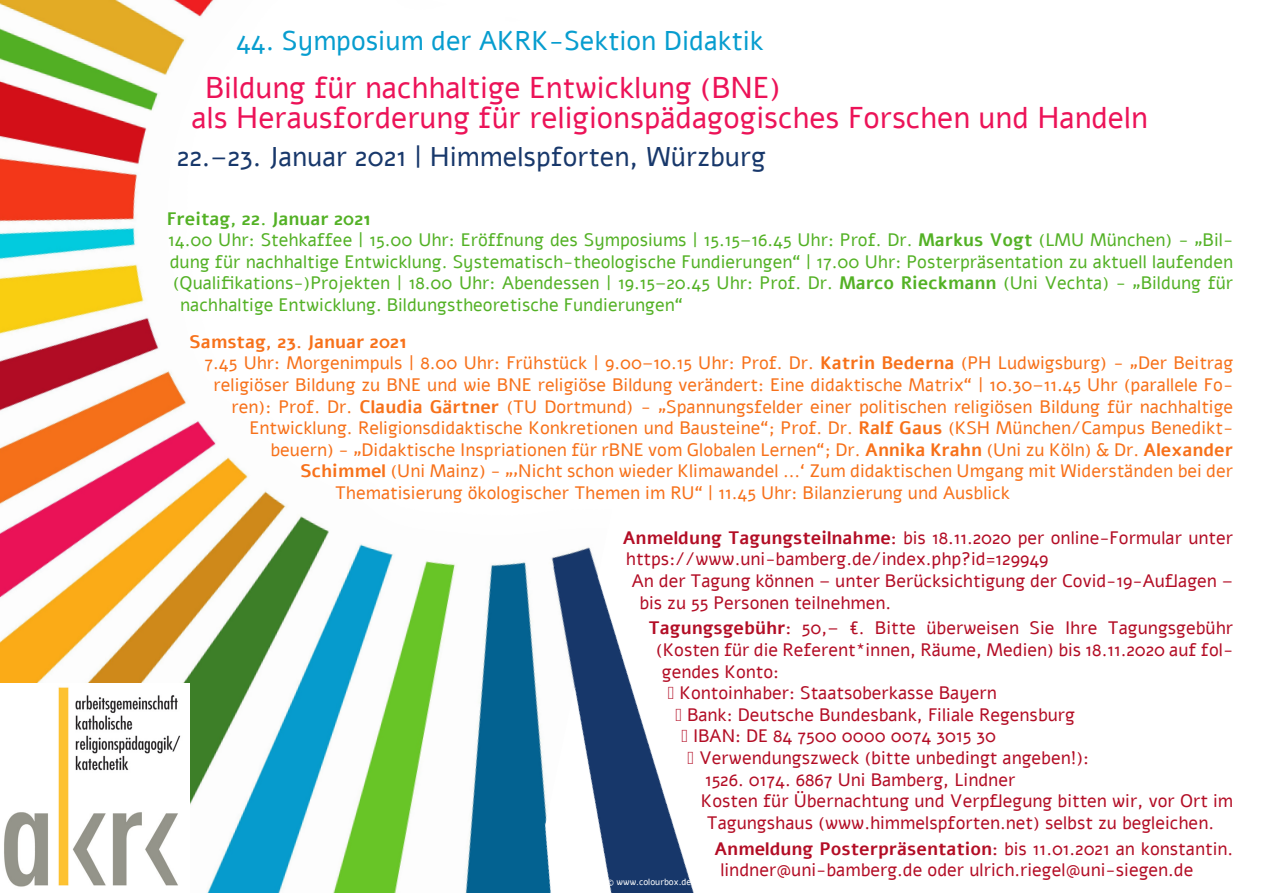
<style>
.page{position:relative;width:1263px;height:893px;background:#fff}
.page>*{position:absolute;margin:0;border:0;box-sizing:border-box;transform-origin:0 0}
.t1{font:30px "Alef";color:#ec1358}
.t2{font:27px "Alef";color:#18386b}
.t3{font:27px "Alef";color:#079dcf}
.t4{font:18px/21.6px "Alef";color:#b30d25}
.t5{font:18px "Alef";color:#f7711a}
.t6{font:18px "Alef";color:#53b125}
.t7{font:700 18px "Alef";color:#53b125}
.t8{font:700 18px "Alef";color:#f7711a}
.t9{font:9px "Alef";color:#fff}
.s1{font-weight:700}
</style>
<div class="page">
<img style="left:0;top:0;width:694px;height:893px">
<img style="left:0;top:684px;width:189px;height:209px">
<p class="t3" style="left:236px;top:23px;width:529px">44. Symposium der AKRK-Sektion Didaktik</p>
<p class="t1" style="left:205px;top:68px;width:577px">Bildung für nachhaltige Entwicklung (BNE)</p>
<p class="t1" style="left:192px;top:98px;width:958px">als Herausforderung für religionspädagogisches Forschen und Handeln</p>
<p class="t2" style="left:177px;top:139px;width:590px">22.–23. Januar 2021 | Himmelspforten, Würzburg</p>
<p class="t7" style="left:167px;top:206px;width:206px">Freitag, 22. Januar 2021</p>
<p class="t6" style="left:168px;top:228px;width:1066px">14.00 Uhr: Stehkaffee | 15.00 Uhr: Eröffnung des Symposiums | 15.15–16.45 Uhr: Prof. Dr. <span class="s1">Markus Vogt</span> (LMU München) - „Bil-</p>
<p class="t6" style="left:170px;top:250px;width:1065px">dung für nachhaltige Entwicklung. Systematisch-theologische Fundierungen“ | 17.00 Uhr: Posterpräsentation zu aktuell laufenden</p>
<p class="t6" style="left:173px;top:271px;width:1062px">(Qualifikations-)Projekten | 18.00 Uhr: Abendessen | 19.15–20.45 Uhr: Prof. Dr. <span class="s1">Marco Rieckmann</span> (Uni Vechta) - „Bildung für</p>
<p class="t6" style="left:180px;top:293px;width:504px">nachhaltige Entwicklung. Bildungstheoretische Fundierungen“</p>
<p class="t8" style="left:189px;top:330px;width:219px">Samstag, 23. Januar 2021</p>
<p class="t5" style="left:204px;top:351px;width:1030px">7.45 Uhr: Morgenimpuls | 8.00 Uhr: Frühstück | 9.00–10.15 Uhr: Prof. Dr. <span class="s1">Katrin Bederna</span> (PH Ludwigsburg) - „Der Beitrag</p>
<p class="t5" style="left:213px;top:373px;width:1021px">religiöser Bildung zu BNE und wie BNE religiöse Bildung verändert: Eine didaktische Matrix“ | 10.30–11.45 Uhr (parallele Fo-</p>
<p class="t5" style="left:231px;top:394px;width:1003px">ren): Prof. Dr. <span class="s1">Claudia Gärtner</span> (TU Dortmund) - „Spannungsfelder einer politischen religiösen Bildung für nachhaltige</p>
<p class="t5" style="left:249px;top:416px;width:985px">Entwicklung. Religionsdidaktische Konkretionen und Bausteine“; Prof. Dr. <span class="s1">Ralf Gaus</span> (KSH München/Campus Benedikt-</p>
<p class="t5" style="left:270px;top:438px;width:964px">beuern) - „Didaktische Inspriationen für rBNE vom Globalen Lernen“; Dr. <span class="s1">Annika Krahn</span> (Uni zu Köln) &amp; Dr. <span class="s1">Alexander</span></p>
<p class="t5" style="left:300px;top:459px;width:934px"><span class="s1">Schimmel</span> (Uni Mainz) - „‚Nicht schon wieder Klimawandel ...‘ Zum didaktischen Umgang mit Widerständen bei der</p>
<p class="t5" style="left:335px;top:481px;width:676px">Thematisierung ökologischer Themen im RU“ | 11.45 Uhr: Bilanzierung und Ausblick</p>
<p class="t4" style="left:623px;top:527px;width:612px"><span class="s1">Anmeldung Tagungsteilnahme:</span> bis 18.11.2020 per online-Formular unter https://www.uni-bamberg.de/index.php?id=129949</p>
<p class="t4" style="left:639px;top:570px;width:595px;text-indent:-8px">An der Tagung können – unter Berücksichtigung der Covid-19-Auflagen – bis zu 55 Personen teilnehmen.</p>
<p class="t4" style="left:648px;top:618px;width:586px"><span class="s1">Tagungsgebühr:</span> 50,– €. Bitte überweisen Sie Ihre Tagungsgebühr</p>
<p class="t4" style="left:656px;top:639px;width:579px">(Kosten für die Referent*innen, Räume, Medien) bis 18.11.2020 auf fol-</p>
<p class="t4" style="left:662px;top:661px;width:119px">gendes Konto:</p>
<p class="t4" style="left:668px;top:682px;width:330px">̶ Kontoinhaber: Staatsoberkasse Bayern</p>
<p class="t4" style="left:675px;top:704px;width:401px">̶ Bank: Deutsche Bundesbank, Filiale Regensburg</p>
<p class="t4" style="left:681px;top:726px;width:316px">̶ IBAN: DE 84 7500 0000 0074 3015 30</p>
<p class="t4" style="left:705px;top:747px;width:386px;text-indent:-18px">̶ Verwendungszweck (bitte unbedingt angeben!):<br>1526. 0174. 6867 Uni Bamberg, Lindner</p>
<p class="t4" style="left:707px;top:790px;width:528px;text-indent:-6px">Kosten für Übernachtung und Verpflegung bitten wir, vor Ort im<br>Tagungshaus (www.himmelspforten.net) selbst zu begleichen.</p>
<p class="t4" style="left:720px;top:838px;width:514px;text-indent:-6px"><span class="s1">Anmeldung Posterpräsentation:</span> bis 11.01.2021 an konstantin. lindner@uni-bamberg.de oder ulrich.riegel@uni-siegen.de</p>
<p class="t9" style="left:607px;top:876px;width:86px">© www.colourbox.de</p>
</div>
